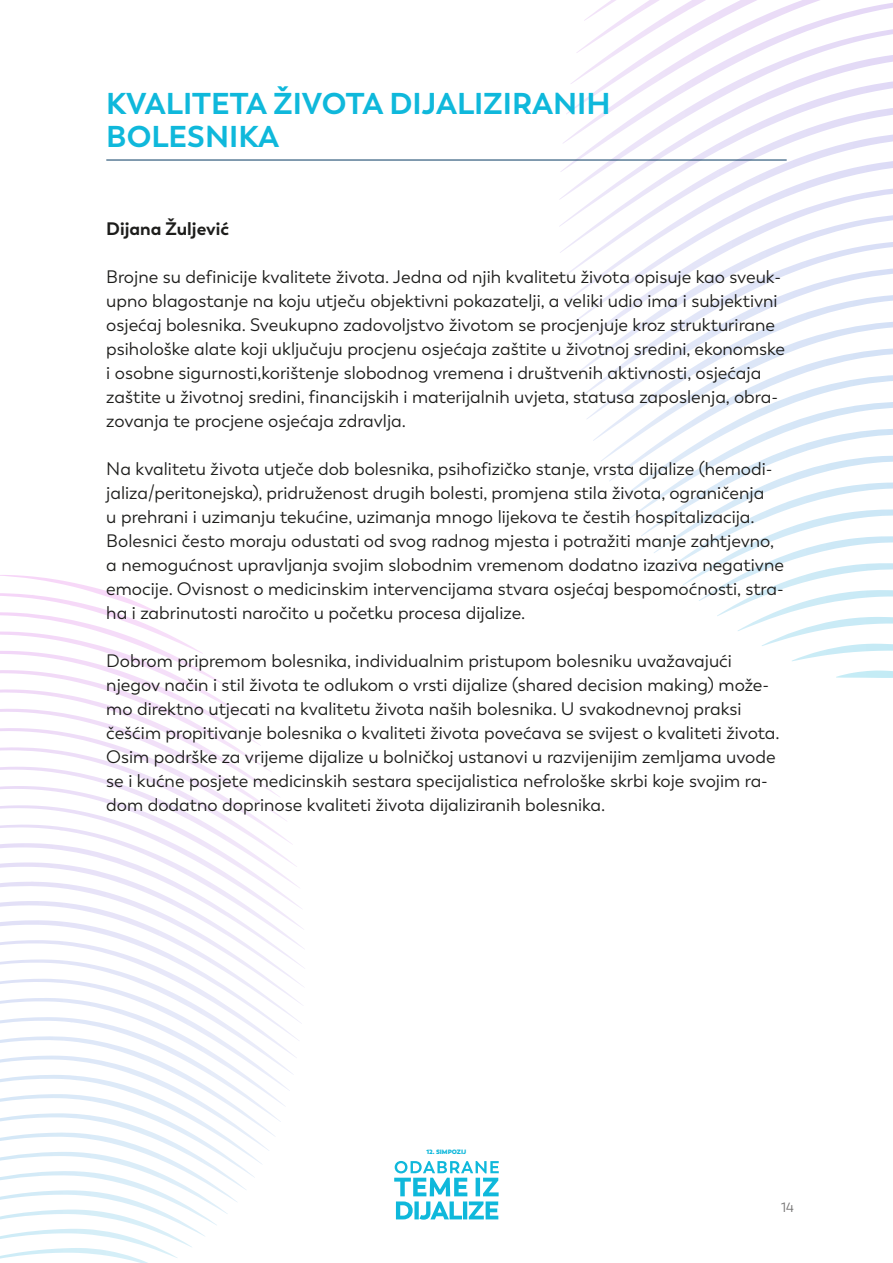
<style>
.page{position:relative;width:893px;height:1263px;background:#fff}
.page>*{position:absolute;margin:0;border:0;box-sizing:border-box;transform-origin:0 0}
.t1{font:700 30px/33px "Trenda";color:#0fb8db}
.t2{font:18px/24px "Trenda";color:#1d1d1b}
.t3{font:700 18px "Trenda";color:#1d1d1b}
.t4{font:13.5px "Trenda";color:#706f6f}
.t5{font:800 6.3px "Trenda";color:#0fb8db}
</style>
<div class="page">
<svg style="left:0;top:575px;width:304px;height:688px"></svg>
<svg style="left:584px;top:0;width:309px;height:25px"></svg>
<svg style="left:579px;top:25px;width:314px;height:26px"></svg>
<svg style="left:559px;top:51px;width:334px;height:176px"></svg>
<svg style="left:560px;top:78px;width:333px;height:175px"></svg>
<svg style="left:561px;top:105px;width:332px;height:173px"></svg>
<svg style="left:564px;top:132px;width:329px;height:171px"></svg>
<svg style="left:567px;top:159px;width:326px;height:169px"></svg>
<svg style="left:570px;top:186px;width:323px;height:165px"></svg>
<svg style="left:575px;top:214px;width:318px;height:161px"></svg>
<svg style="left:580px;top:240px;width:313px;height:157px"></svg>
<svg style="left:586px;top:267px;width:307px;height:152px"></svg>
<svg style="left:593px;top:294px;width:300px;height:384px"></svg>
<svg style="left:394px;top:1161px;width:105px;height:59px"></svg>
<hr style="left:106px;top:160px;width:681px;height:1px;background:#083b62">
<h1 class="t1" style="left:106px;top:87px;width:506px">KVALITETA ŽIVOTA DIJALIZIRANIH<br>BOLESNIKA</h1>
<p class="t3" style="left:106px;top:217px;width:124px">Dijana Žuljević</p>
<p class="t2" style="left:106px;top:265px;width:680px">Brojne su definicije kvalitete života. Jedna od njih kvalitetu života opisuje kao sveuk&shy;upno blagostanje na koju utječu objektivni pokazatelji, a veliki udio ima i subjektivni osjećaj bolesnika. Sveukupno zadovoljstvo životom se procjenjuje kroz strukturirane psihološke alate koji uključuju procjenu osjećaja zaštite u životnoj sredini, ekonomske i osobne sigurnosti,korištenje slobodnog vremena i društvenih aktivnosti, osjećaja zaštite u životnoj sredini, financijskih i materijalnih uvjeta, statusa zaposlenja, obra&shy;zovanja te procjene osjećaja zdravlja.</p>
<p class="t2" style="left:106px;top:457px;width:679px">Na kvalitetu života utječe dob bolesnika, psihofizičko stanje, vrsta dijalize (hemodi&shy;jaliza/peritonejska), pridruženost drugih bolesti, promjena stila života, ograničenja<br>u prehrani i uzimanju tekućine, uzimanja mnogo lijekova te čestih hospitalizacija.<br>Bolesnici često moraju odustati od svog radnog mjesta i potražiti manje zahtjevno, a nemogućnost upravljanja svojim slobodnim vremenom dodatno izaziva negativne emocije. Ovisnost o medicinskim intervencijama stvara osjećaj bespomoćnosti, stra&shy;ha i zabrinutosti naročito u početku procesa dijalize.</p>
<p class="t2" style="left:106px;top:649px;width:675px">Dobrom pripremom bolesnika, individualnim pristupom bolesniku uvažavajući njegov način i stil života te odlukom o vrsti dijalize (shared decision making) može&shy;mo direktno utjecati na kvalitetu života naših bolesnika. U svakodnevnoj praksi češćim propitivanje bolesnika o kvaliteti života povećava se svijest o kvaliteti života.<br>Osim podrške za vrijeme dijalize u bolničkoj ustanovi u razvijenijim zemljama uvode se i kućne posjete medicinskih sestara specijalistica nefrološke skrbi koje svojim ra&shy;dom dodatno doprinose kvaliteti života dijaliziranih bolesnika.</p>
<p class="t5" style="left:426px;top:1148px;width:41px">12. SIMPOZIJ</p>
<p class="t4" style="left:781px;top:1200px;width:14px">14</p>
</div>
